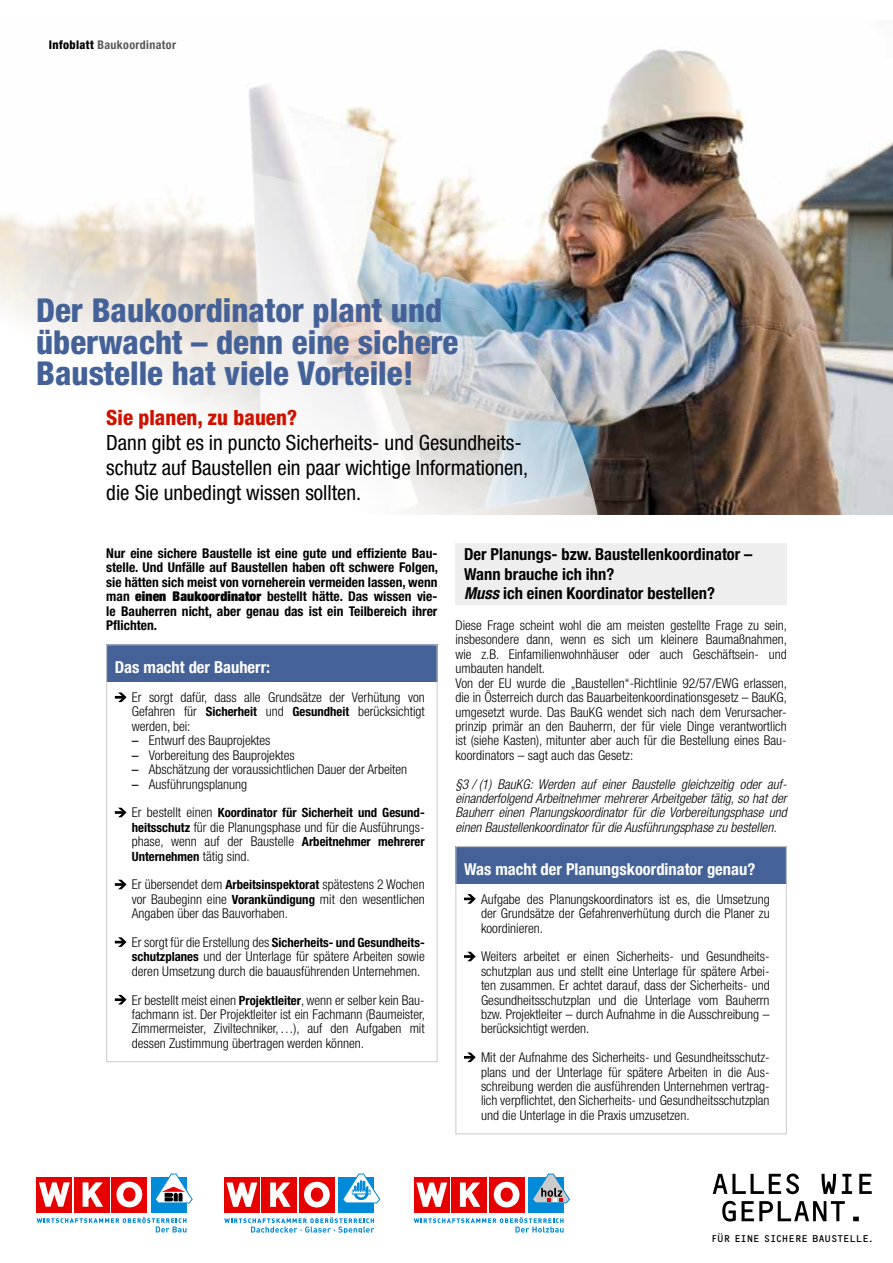
<style>
.page{position:relative;width:893px;height:1263px;background:#fff}
.page>*{position:absolute;margin:0;border:0;box-sizing:border-box;transform-origin:0 0}
.t1{font:800 condensed 33px/31.7px "Helvetica Neue LT Pro";color:#446198}
.t2{font:condensed 21px/25.2px "Helvetica Neue LT Pro";color:#000}
.t3{font:800 condensed 21px "Helvetica Neue LT Pro";color:#cf1200}
.t4{font:700 condensed 16.5px/19.8px "Helvetica Neue LT Pro";color:#000}
.t5{font:700 condensed 16.5px "Helvetica Neue LT Pro";color:#fff}
.t6{font:300 condensed 13.5px/14.4px "Helvetica Neue LT Pro";color:#000;text-align:justify}
.t7{font:700 condensed 13.5px/14.4px "Helvetica Neue LT Pro";color:#000;text-align:justify}
.t8{font:italic 300 condensed 13.5px/14.4px "Helvetica Neue LT Pro";color:#000;text-align:justify}
.t9{font:700 condensed 12.75px "Helvetica Neue LT Pro";color:#000}
.t10{font:700 condensed 12px "Helvetica Neue LT Pro";letter-spacing:.03em;color:#595959}
.t11{font:800 condensed 12px "Helvetica Neue LT Pro";letter-spacing:.03em;color:#000}
.t12{font:10.2px "OCRF";color:#000}
.s1{font-weight:800;color:#000}
.s2{font-weight:900}
.s3{font-weight:700;font-size:12.75px}
.s4{font-family:"Helvetica Neue";font-weight:400;font-stretch:normal}
.s5{font-weight:300;font-size:13.5px}
.s6{font-style:italic}
</style>
<div class="page">
<div style="left:455px;top:846px;width:332px;height:37px;background:#446198"></div>
<div style="left:455px;top:846px;width:332px;height:288px;border:1px solid #cbcbcb"></div>
<div style="left:106px;top:644px;width:331px;height:38px;background:#446198"></div>
<img style="left:249px;top:49px;width:644px;height:466px">
<svg style="left:0;top:165px;width:598px;height:350px"></svg>
<div style="left:455px;top:544px;width:332px;height:61px;background:#eee"></div>
<svg style="left:115px;top:692px;width:12px;height:10px"></svg>
<svg style="left:115px;top:880px;width:12px;height:9px"></svg>
<svg style="left:464px;top:952px;width:12px;height:9px"></svg>
<svg style="left:464px;top:894px;width:12px;height:10px"></svg>
<svg style="left:464px;top:1052px;width:12px;height:10px"></svg>
<div style="left:151px;top:1177px;width:35px;height:36px;background:#008ad7"></div>
<div style="left:112px;top:1177px;width:35px;height:36px;background:#e70000"></div>
<div style="left:74px;top:1177px;width:36px;height:36px;background:#e70000"></div>
<svg style="left:83px;top:1182px;width:20px;height:25px"></svg>
<div style="left:36px;top:1177px;width:36px;height:36px;background:#e70000"></div>
<svg style="left:39px;top:1182px;width:31px;height:25px"></svg>
<svg style="left:117px;top:1182px;width:25px;height:25px"></svg>
<div style="left:124px;top:1188px;width:11px;height:13px;background:#e70000;border-radius:50%"></div>
<div style="left:123px;top:1187px;width:12px;height:14px;border:1px solid #e70000;border-radius:50%"></div>
<svg style="left:155px;top:1174px;width:38px;height:30px"></svg>
<svg style="left:37px;top:1217px;width:149px;height:15px"></svg>
<div style="left:299px;top:1177px;width:36px;height:36px;background:#e70000"></div>
<div style="left:262px;top:1177px;width:35px;height:36px;background:#e70000"></div>
<svg style="left:270px;top:1182px;width:21px;height:25px"></svg>
<div style="left:224px;top:1177px;width:36px;height:36px;background:#e70000"></div>
<svg style="left:226px;top:1182px;width:31px;height:25px"></svg>
<svg style="left:304px;top:1182px;width:26px;height:25px"></svg>
<div style="left:311px;top:1188px;width:11px;height:13px;background:#e70000;border-radius:50%"></div>
<div style="left:311px;top:1188px;width:12px;height:13px;border:1px solid #e70000;border-radius:50%"></div>
<div style="left:338px;top:1177px;width:36px;height:36px;background:#008ad7"></div>
<svg style="left:224px;top:1217px;width:150px;height:15px"></svg>
<svg style="left:343px;top:1174px;width:37px;height:29px"></svg>
<div style="left:489px;top:1177px;width:35px;height:36px;background:#e70000"></div>
<div style="left:451px;top:1177px;width:36px;height:36px;background:#e70000"></div>
<svg style="left:460px;top:1182px;width:20px;height:25px"></svg>
<div style="left:414px;top:1177px;width:36px;height:36px;background:#e70000"></div>
<svg style="left:416px;top:1182px;width:31px;height:25px"></svg>
<div style="left:528px;top:1177px;width:36px;height:36px;background:#008ad7"></div>
<svg style="left:494px;top:1182px;width:25px;height:25px"></svg>
<div style="left:501px;top:1188px;width:11px;height:13px;background:#e70000;border-radius:50%"></div>
<div style="left:501px;top:1188px;width:11px;height:13px;border:1px solid #e70000;border-radius:50%"></div>
<svg style="left:533px;top:1174px;width:37px;height:29px"></svg>
<svg style="left:414px;top:1217px;width:150px;height:15px"></svg>
<svg style="left:115px;top:808px;width:12px;height:9px"></svg>
<svg style="left:115px;top:937px;width:12px;height:10px"></svg>
<svg style="left:115px;top:995px;width:12px;height:9px"></svg>
<div style="left:106px;top:644px;width:331px;height:418px;border:1px solid #cbcbcb"></div>
<svg style="left:722px;top:1201px;width:137px;height:20px"></svg>
<svg style="left:713px;top:1173px;width:159px;height:21px"></svg>
<p class="t10" style="left:49px;top:38px;width:129px"><span class="s1">Infoblatt</span> Baukoordinator</p>
<p class="t11" style="left:106px;top:37px;width:46px">Infoblatt</p>
<h1 class="t1" style="left:36px;top:294px;width:424px">Der Baukoordinator plant und überwacht – denn eine sichere<br>Baustelle hat viele Vorteile!</h1>
<h2 class="t3" style="left:106px;top:404px;width:193px">Sie planen, zu bauen?</h2>
<h2 class="t2" style="left:106px;top:430px;width:423px">Dann gibt es in puncto Sicherheits- und Gesundheits&shy;schutz auf Baustellen ein paar wichtige Informationen, die Sie unbedingt wissen sollten.</h2>
<p class="t7" style="left:106px;top:546px;width:333px">Nur eine sichere Baustelle ist eine gute und effiziente Bau&shy;stelle. Und Unfälle auf Baustellen haben oft schwere Folgen, sie hätten sich meist von vorneherein vermeiden lassen, wenn man <span class="s2">einen Baukoordinator</span> bestellt hätte. Das wissen vie&shy;le Bauherren nicht, aber genau das ist ein Teilbereich ihrer Pflichten.</p>
<p class="t5" style="left:115px;top:658px;width:157px">Das macht der Bauherr:</p>
<p class="t6" style="left:132px;top:690px;width:294px">Er sorgt dafür, dass alle Grundsätze der Verhütung von Gefahren für <span class="s3">Sicherheit</span> und <span class="s3">Gesundheit</span> berücksichtigt werden, bei:</p>
<p class="t6" style="left:132px;top:733px;width:140px"><span class="s4">–</span> Entwurf des Bauprojektes</p>
<p class="t6" style="left:132px;top:748px;width:164px"><span class="s4">–</span> Vorbereitung des Bauprojektes</p>
<p class="t6" style="left:132px;top:762px;width:277px"><span class="s4">–</span> Abschätzung der voraussichtlichen Dauer der Arbeiten</p>
<p class="t6" style="left:132px;top:776px;width:117px"><span class="s4">–</span> Ausführungsplanung</p>
<p class="t9" style="left:132px;top:805px;width:294px"><span class="s5">Er bestellt einen</span> Koordinator für Sicherheit und Gesund-</p>
<p class="t6" style="left:132px;top:820px;width:294px"><span class="s3">heitsschutz</span> für die Planungsphase und für die Ausführungs&shy;phase, wenn auf der Baustelle <span class="s3">Arbeitnehmer mehrerer</span></p>
<p class="t9" style="left:132px;top:849px;width:119px">Unternehmen <span class="s5">tätig sind.</span></p>
<p class="t6" style="left:132px;top:877px;width:294px">Er übersendet dem <span class="s3">Arbeitsinspektorat</span> spätestens 2 Wochen vor Baubeginn eine <span class="s3">Vorankündigung</span> mit den wesentlichen Angaben über das Bauvorhaben.</p>
<p class="t9" style="left:132px;top:935px;width:294px"><span class="s5">Er sorgt für die Erstellung des</span> Sicherheits- und Gesundheits-</p>
<p class="t6" style="left:132px;top:949px;width:294px"><span class="s3">schutzplanes</span> und der Unterlage für spätere Arbeiten sowie deren Umsetzung durch die bauausführenden Unternehmen.</p>
<p class="t6" style="left:132px;top:992px;width:295px">Er bestellt meist einen <span class="s3">Projektleiter</span>, wenn er selber kein Bau&shy;fachmann ist. Der Projektleiter ist ein Fachmann (Baumeister, Zimmermeister, Ziviltechniker,…), auf den Aufgaben mit dessen Zustimmung übertragen werden können.</p>
<p class="t4" style="left:464px;top:544px;width:290px">Der Planungs- bzw. Baustellenkoordinator –<br>Wann brauche ich ihn?<br><span class="s6">Muss</span> ich einen Koordinator bestellen?</p>
<p class="t6" style="left:455px;top:618px;width:333px;text-align:left">Diese Frage scheint wohl die am meisten gestellte Frage zu sein, insbesondere dann, wenn es sich um kleinere Baumaßnahmen, wie z.B. Einfamilienwohnhäuser oder auch Geschäftsein- und umbauten handelt.<br>Von der EU wurde die „Baustellen“-Richtlinie 92/57/EWG erlassen, die in Österreich durch das Bauarbeitenkoordinationsgesetz – BauKG, umgesetzt wurde. Das BauKG wendet sich nach dem Verursacher&shy;prinzip primär an den Bauherrn, der für viele Dinge verantwortlich ist (siehe Kasten), mitunter aber auch für die Bestellung eines Bau&shy;koordinators – sagt auch das Gesetz:</p>
<p class="t8" style="left:455px;top:776px;width:333px">§3 / (1) BauKG: Werden auf einer Baustelle gleichzeitig oder auf&shy;einanderfolgend Arbeitnehmer mehrerer Arbeitgeber tätig, so hat der Bauherr einen Planungskoordinator für die Vorbereitungsphase und einen Baustellenkoordinator für die Ausführungsphase zu bestellen.</p>
<p class="t5" style="left:464px;top:859px;width:293px">Was macht der Planungskoordinator genau?</p>
<p class="t6" style="left:481px;top:892px;width:290px">Aufgabe des Planungskoordinators ist es, die Umsetzung der Grundsätze der Gefahrenverhütung durch die Planer zu koordinieren.</p>
<p class="t6" style="left:481px;top:949px;width:290px">Weiters arbeitet er einen Sicherheits- und Gesundheits&shy;schutzplan aus und stellt eine Unterlage für spätere Arbei&shy;ten zusammen. Er achtet darauf, dass der Sicherheits- und Gesundheitsschutzplan und die Unterlage vom Bauherrn bzw. Projektleiter – durch Aufnahme in die Ausschreibung – berücksichtigt werden.</p>
<p class="t6" style="left:481px;top:1050px;width:290px">Mit der Aufnahme des Sicherheits- und Gesundheitsschutz&shy;plans und der Unterlage für spätere Arbeiten in die Aus&shy;schreibung werden die ausführenden Unternehmen vertrag&shy;lich verpflichtet, den Sicherheits- und Gesundheitsschutzplan und die Unterlage in die Praxis umzusetzen.</p>
<p class="t12" style="left:711px;top:1232px;width:163px">FÜR EINE SICHERE BAUSTELLE.</p>
</div>
